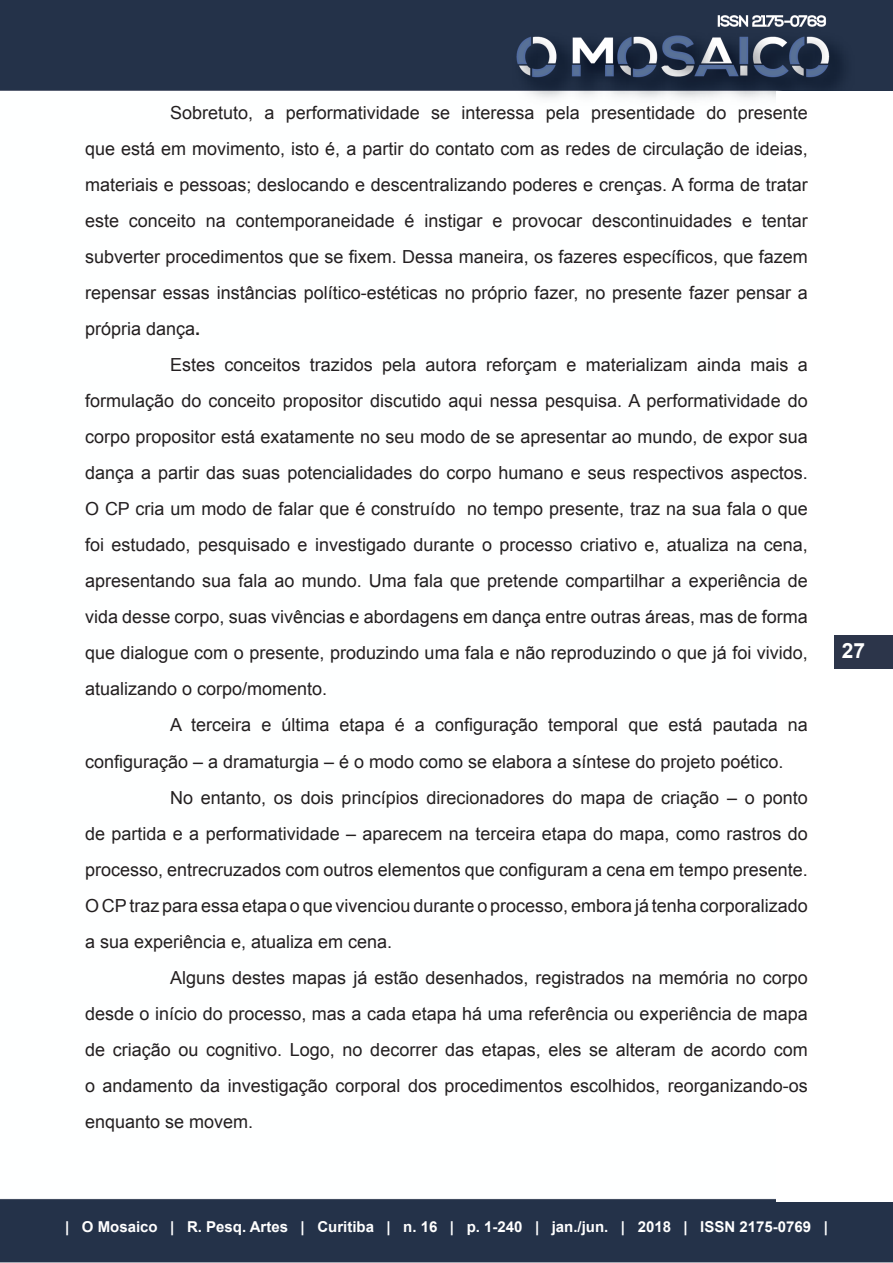
<style>
.page{position:relative;width:893px;height:1263px;background:#fff}
.page>*{position:absolute;margin:0;border:0;box-sizing:border-box;transform-origin:0 0}
.t1{font:700 21px "Arial";color:#fff}
.t2{font:18px "Arial";color:#231f20}
.t3{font:700 15px "Arial";color:#fff}
.s1{font-weight:700}
</style>
<div class="page">
<img style="left:0;top:0;width:893px;height:1263px">
<div style="left:777px;top:91px;width:116px;height:1110px;background:#fff"></div>
<div style="left:834px;top:635px;width:59px;height:33px;background:#2c354a"></div>
<p class="t2" style="left:170px;top:101px;width:639px">Sobretuto, a performatividade se interessa pela presentidade do presente</p>
<p class="t2" style="left:85px;top:137px;width:724px">que está em movimento, isto é, a partir do contato com as redes de circulação de ideias,</p>
<p class="t2" style="left:85px;top:173px;width:724px">materiais e pessoas; deslocando e descentralizando poderes e crenças. A forma de tratar</p>
<p class="t2" style="left:85px;top:209px;width:724px">este conceito na contemporaneidade é instigar e provocar descontinuidades e tentar</p>
<p class="t2" style="left:85px;top:245px;width:724px">subverter procedimentos que se fixem. Dessa maneira, os fazeres específicos, que fazem</p>
<p class="t2" style="left:85px;top:281px;width:724px">repensar essas instâncias político-estéticas no próprio fazer, no presente fazer pensar a</p>
<p class="t2" style="left:85px;top:317px;width:117px">própria dança<span class="s1">.</span></p>
<p class="t2" style="left:170px;top:353px;width:639px">Estes conceitos trazidos pela autora reforçam e materializam ainda mais a</p>
<p class="t2" style="left:85px;top:389px;width:724px">formulação do conceito propositor discutido aqui nessa pesquisa. A performatividade do</p>
<p class="t2" style="left:85px;top:425px;width:724px">corpo propositor está exatamente no seu modo de se apresentar ao mundo, de expor sua</p>
<p class="t2" style="left:85px;top:461px;width:724px">dança a partir das suas potencialidades do corpo humano e seus respectivos aspectos.</p>
<p class="t2" style="left:85px;top:497px;width:724px">O CP cria um modo de falar que é construído no tempo presente, traz na sua fala o que</p>
<p class="t2" style="left:85px;top:533px;width:724px">foi estudado, pesquisado e investigado durante o processo criativo e, atualiza na cena,</p>
<p class="t2" style="left:85px;top:569px;width:724px">apresentando sua fala ao mundo. Uma fala que pretende compartilhar a experiência de</p>
<p class="t2" style="left:85px;top:605px;width:724px">vida desse corpo, suas vivências e abordagens em dança entre outras áreas, mas de forma</p>
<p class="t2" style="left:85px;top:641px;width:724px">que dialogue com o presente, produzindo uma fala e não reproduzindo o que já foi vivido,</p>
<p class="t2" style="left:85px;top:677px;width:244px">atualizando o corpo/momento.</p>
<p class="t2" style="left:170px;top:713px;width:639px">A terceira e última etapa é a configuração temporal que está pautada na</p>
<p class="t2" style="left:85px;top:749px;width:700px">configuração – a dramaturgia – é o modo como se elabora a síntese do projeto poético.</p>
<p class="t2" style="left:170px;top:785px;width:639px">No entanto, os dois princípios direcionadores do mapa de criação – o ponto</p>
<p class="t2" style="left:85px;top:821px;width:724px">de partida e a performatividade – aparecem na terceira etapa do mapa, como rastros do</p>
<p class="t2" style="left:85px;top:857px;width:724px">processo, entrecruzados com outros elementos que configuram a cena em tempo presente.</p>
<p class="t2" style="left:85px;top:893px;width:724px">O CP traz para essa etapa o que vivenciou durante o processo, embora já tenha corporalizado</p>
<p class="t2" style="left:85px;top:929px;width:309px">a sua experiência e, atualiza em cena.</p>
<p class="t2" style="left:170px;top:965px;width:639px">Alguns destes mapas já estão desenhados, registrados na memória no corpo</p>
<p class="t2" style="left:85px;top:1001px;width:724px">desde o início do processo, mas a cada etapa há uma referência ou experiência de mapa</p>
<p class="t2" style="left:85px;top:1037px;width:724px">de criação ou cognitivo. Logo, no decorrer das etapas, eles se alteram de acordo com</p>
<p class="t2" style="left:85px;top:1073px;width:724px">o andamento da investigação corporal dos procedimentos escolhidos, reorganizando-os</p>
<p class="t2" style="left:85px;top:1109px;width:170px">enquanto se movem.</p>
<p class="t1" style="left:842px;top:636px;width:25px">27</p>
<p class="t3" style="left:65px;top:1217px;width:764px">| O Mosaico | R. Pesq. Artes | Curitiba | n. 16 | p. 1-240 | jan./jun. | 2018 | ISSN 2175-0769 |</p>
</div>
